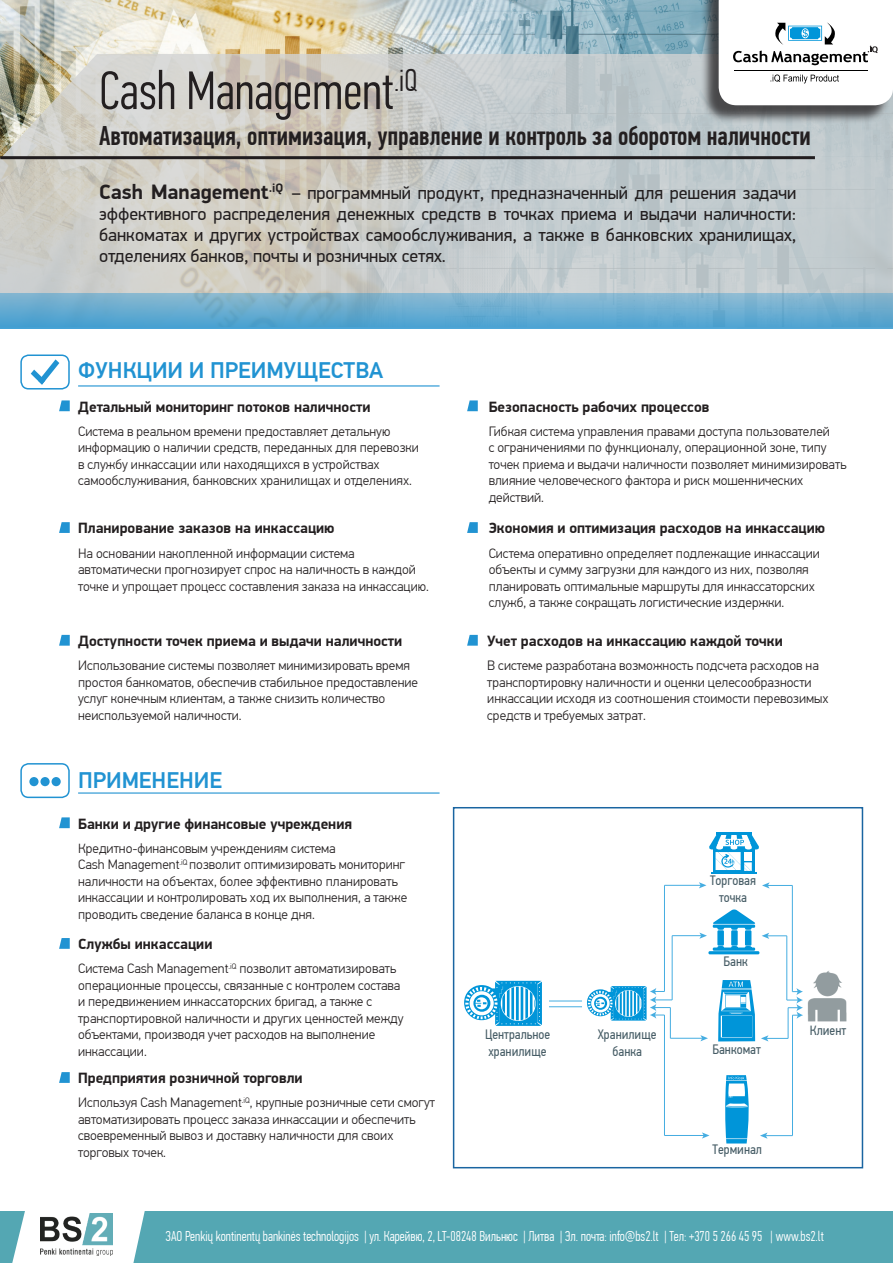
<style>
.page{position:relative;width:893px;height:1263px;background:#fff}
.page>*{position:absolute;margin:0;border:0;box-sizing:border-box;transform-origin:0 0}
.t1{font:300 54px "PF Din Text Comp Pro";color:#231f20}
.t2{font:500 27px "PF Din Text Comp Pro";color:#231f20}
.t3{font:500 22.5px "PF Din Text Pro";color:#2193d2}
.t4{font:18px/21px "PF Din Display Pro";color:#231f20;text-align:justify}
.t5{font:700 15px "PF Din Display Pro";color:#231f20}
.t6{font:300 14.25px "PF Din Text Comp Pro";color:#fff}
.t7{font:13.65px/16.4px "PF Din Text Cond Pro";color:#475d66;text-align:center}
.t8{font:300 13.5px/16.5px "PF Din Text Pro";color:#231f20}
.s1{font-weight:700;font-size:21px}
</style>
<div class="page">
<div style="left:0;top:1211px;width:893px;height:52px;background:#54a7b3"></div>
<svg style="left:12px;top:1211px;width:133px;height:52px"></svg>
<img style="left:41px;top:1214px;width:72px;height:41px">
<img style="left:0;top:0;width:700px;height:54px">
<svg style="left:0;top:54px;width:719px;height:274px;background:#c9cbc7"></svg>
<hr style="left:0;top:156px;width:815px;height:3px;background:#211d1f">
<svg style="left:59px;top:400px;width:11px;height:11px"></svg>
<svg style="left:59px;top:522px;width:11px;height:11px"></svg>
<svg style="left:59px;top:635px;width:11px;height:11px"></svg>
<svg style="left:467px;top:400px;width:11px;height:11px"></svg>
<svg style="left:467px;top:522px;width:11px;height:11px"></svg>
<svg style="left:59px;top:817px;width:11px;height:11px"></svg>
<svg style="left:59px;top:938px;width:11px;height:11px"></svg>
<hr style="left:78px;top:792px;width:362px;height:2px;background:#2193d2">
<hr style="left:78px;top:385px;width:362px;height:1px;background:#2193d2">
<div style="left:29px;top:777px;width:10px;height:9px;background:#2193d2;border-radius:50%"></div>
<div style="left:40px;top:777px;width:10px;height:9px;background:#2193d2;border-radius:50%"></div>
<div style="left:52px;top:777px;width:9px;height:9px;background:#2193d2;border-radius:50%"></div>
<div style="left:20px;top:763px;width:50px;height:35px;border:2px solid #2193d2;border-radius:8px"></div>
<svg style="left:31px;top:359px;width:28px;height:26px"></svg>
<div style="left:20px;top:354px;width:50px;height:35px;border:2px solid #2193d2;border-radius:8px"></div>
<svg style="left:467px;top:635px;width:11px;height:11px"></svg>
<svg style="left:1px;top:293px;width:718px;height:35px;background:#69accf"></svg>
<svg style="left:59px;top:1072px;width:11px;height:11px"></svg>
<svg style="left:463px;top:832px;width:387px;height:337px"></svg>
<img style="left:802px;top:969px;width:48px;height:66px">
<div style="left:804px;top:1023px;width:45px;height:12px;background:#fff"></div>
<hr style="left:549px;top:1001px;width:33px;height:1px;background:#45ade1">
<hr style="left:549px;top:1006px;width:33px;height:1px;background:#45ade1">
<hr style="left:664px;top:885px;width:1px;height:106px;background:#45ade1">
<hr style="left:664px;top:885px;width:37px;height:1px;background:#45ade1">
<svg style="left:699px;top:882px;width:7px;height:6px"></svg>
<hr style="left:664px;top:1015px;width:1px;height:120px;background:#45ade1">
<hr style="left:664px;top:1135px;width:40px;height:1px;background:#45ade1">
<svg style="left:702px;top:1132px;width:7px;height:6px"></svg>
<hr style="left:670px;top:1007px;width:1px;height:31px;background:#45ade1">
<hr style="left:670px;top:1038px;width:33px;height:1px;background:#45ade1">
<svg style="left:700px;top:1035px;width:8px;height:6px"></svg>
<svg style="left:587px;top:986px;width:85px;height:34px"></svg>
<hr style="left:672px;top:936px;width:1px;height:64px;background:#45ade1">
<hr style="left:672px;top:935px;width:30px;height:1px;background:#45ade1">
<svg style="left:699px;top:909px;width:57px;height:30px"></svg>
<hr style="left:792px;top:885px;width:1px;height:106px;background:#45ade1">
<svg style="left:762px;top:882px;width:30px;height:6px"></svg>
<hr style="left:792px;top:1015px;width:1px;height:120px;background:#45ade1">
<svg style="left:760px;top:1132px;width:32px;height:7px"></svg>
<hr style="left:788px;top:1008px;width:1px;height:30px;background:#45ade1">
<svg style="left:761px;top:1035px;width:27px;height:6px"></svg>
<svg style="left:787px;top:988px;width:16px;height:31px"></svg>
<hr style="left:786px;top:936px;width:1px;height:64px;background:#45ade1">
<svg style="left:762px;top:933px;width:25px;height:6px"></svg>
<div style="left:453px;top:807px;width:410px;height:361px;border:2px solid #1a65a1"></div>
<div style="left:700px;top:0;width:191px;height:124px;background:#231f20;opacity:.75"></div>
<svg style="left:719px;top:0;width:174px;height:328px"></svg>
<h1 class="t1" style="left:99px;top:60px;width:320px">Cash Management<sup>.iQ</sup></h1>
<h2 class="t2" style="left:99px;top:120px;width:713px">Автоматизация, оптимизация, управление и контроль за оборотом наличности</h2>
<p class="t4" style="left:99px;top:183px;width:699px"><span class="s1">Cash Management</span><sup>.iQ</sup> – программный продукт, предназначенный для решения задачи эффективного распределения денежных средств в точках приема и выдачи наличности: банкоматах и других устройствах самообслуживания, а также в банковских хранилищах, отделениях банков, почты и розничных сетях.</p>
<h3 class="t3" style="left:78px;top:357px;width:307px">ФУНКЦИИ И ПРЕИМУЩЕСТВА</h3>
<p class="t5" style="left:78px;top:397px;width:294px">Детальный мониторинг потоков наличности</p>
<p class="t8" style="left:78px;top:423px;width:342px">Система в реальном времени предоставляет детальную информацию о наличии средств, переданных для перевозки в службу инкассации или находящихся в устройствах самообслуживания, банковских хранилищах и отделениях.</p>
<p class="t5" style="left:78px;top:519px;width:258px">Планирование заказов на инкассацию</p>
<p class="t8" style="left:78px;top:545px;width:352px">На основании накопленной информации система автоматически прогнозирует спрос на наличность в каждой точке и упрощает процесс составления заказа на инкассацию.</p>
<p class="t5" style="left:78px;top:632px;width:326px">Доступности точек приема и выдачи наличности</p>
<p class="t8" style="left:78px;top:658px;width:341px">Использование системы позволяет минимизировать время простоя банкоматов, обеспечив стабильное предоставление услуг конечным клиентам, а также снизить количество неиспользуемой наличности.</p>
<h3 class="t3" style="left:78px;top:766px;width:145px">ПРИМЕНЕНИЕ</h3>
<p class="t5" style="left:78px;top:814px;width:275px">Банки и другие финансовые учреждения</p>
<p class="t8" style="left:78px;top:840px;width:331px">Кредитно-финансовым учреждениям система<br>Cash Management<sup>.iQ</sup> позволит оптимизировать мониторинг наличности на объектах, более эффективно планировать инкассации и контролировать ход их выполнения, а также проводить сведение баланса в конце дня.</p>
<p class="t5" style="left:78px;top:935px;width:136px">Службы инкассации</p>
<p class="t8" style="left:78px;top:960px;width:327px">Система Cash Management<sup>.iQ</sup> позволит автоматизировать операционные процессы, связанные с контролем состава и передвижением инкассаторских бригад, а также с транспортировкой наличности и других ценностей между объектами, производя учет расходов на выполнение инкассации.</p>
<p class="t5" style="left:78px;top:1069px;width:226px">Предприятия розничной торговли</p>
<p class="t8" style="left:78px;top:1095px;width:358px">Используя Cash Management<sup>.iQ</sup>, крупные розничные сети смогут автоматизировать процесс заказа инкассации и обеспечить своевременный вывоз и доставку наличности для своих торговых точек.</p>
<p class="t5" style="left:489px;top:397px;width:222px">Безопасность рабочих процессов</p>
<p class="t8" style="left:489px;top:423px;width:359px">Гибкая система управления правами доступа пользователей<br>с ограничениями по функционалу, операционной зоне, типу точек приема и выдачи наличности позволяет минимизировать влияние человеческого фактора и риск мошеннических действий.</p>
<p class="t5" style="left:489px;top:519px;width:338px">Экономия и оптимизация расходов на инкассацию</p>
<p class="t8" style="left:489px;top:545px;width:333px">Система оперативно определяет подлежащие инкассации объекты и сумму загрузки для каждого из них, позволяя планировать оптимальные маршруты для инкассаторских служб, а также сокращать логистические издержки.</p>
<p class="t5" style="left:487px;top:632px;width:297px">Учет расходов на инкассацию каждой точки</p>
<p class="t8" style="left:487px;top:658px;width:343px">В системе разработана возможность подсчета расходов на транспортировку наличности и оценки целесообразности инкассации исходя из соотношения стоимости перевозимых средств и требуемых затрат.</p>
<p class="t7" style="left:710px;top:872px;width:47px">Торговая точка</p>
<p class="t7" style="left:485px;top:1026px;width:67px;text-align:left">Центральное хранилище</p>
<p class="t7" style="left:598px;top:1026px;width:60px">Хранилище банка</p>
<p class="t7" style="left:723px;top:953px;width:26px">Банк</p>
<p class="t7" style="left:712px;top:1041px;width:50px">Банкомат</p>
<p class="t7" style="left:713px;top:1141px;width:51px">Терминал</p>
<p class="t7" style="left:810px;top:1022px;width:38px">Клиент</p>
<p class="t6" style="left:166px;top:1228px;width:660px">ЗАО Penkių kontinentų bankinės technologijos | ул. Карейвю, 2, LT-08248 Вильнюс | Литва | Эл. почта: info@bs2.lt | Тел: +370 5 266 45 95 | www.bs2.lt</p>
</div>
